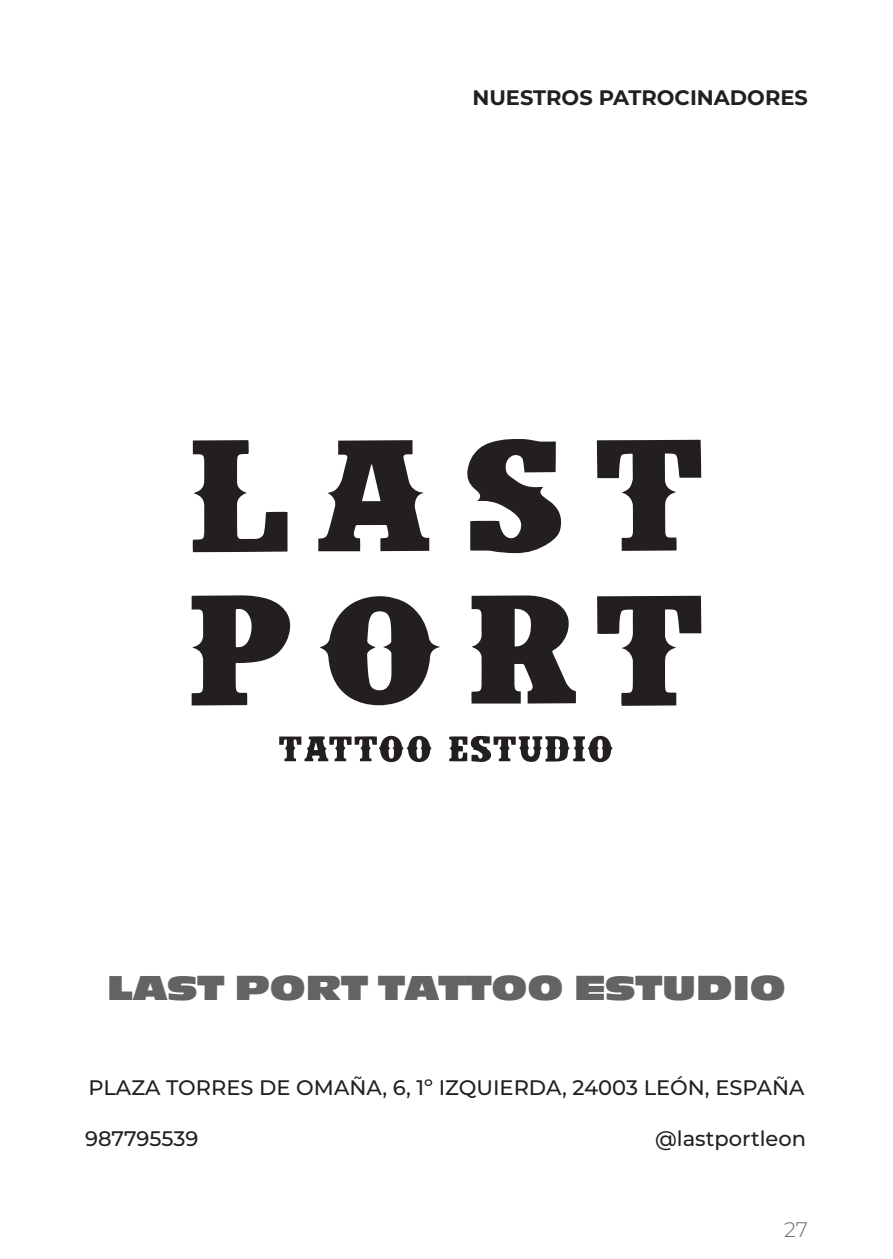
<style>
.page{position:relative;width:893px;height:1259px;background:#fff}
.page>*{position:absolute;margin:0;border:0;box-sizing:border-box;transform-origin:0 0}
.TITULO{font:36px "Antique Oli Nor D";color:#636366}
.TXT{font:500 21px "Montserrat";color:#231f20}
.t1{font:700 21px "Montserrat";color:#231f20}
.t2{font:300 21px "Montserrat";color:#6b6b6e}
</style>
<div class="page">
<svg style="left:471px;top:595px;width:105px;height:108px"></svg>
<svg style="left:318px;top:440px;width:111px;height:111px"></svg>
<svg style="left:320px;top:596px;width:120px;height:110px"></svg>
<svg style="left:467px;top:439px;width:95px;height:114px"></svg>
<svg style="left:192px;top:595px;width:99px;height:110px"></svg>
<svg style="left:597px;top:440px;width:104px;height:111px"></svg>
<svg style="left:597px;top:596px;width:104px;height:110px"></svg>
<svg style="left:193px;top:440px;width:94px;height:112px"></svg>
<svg style="left:279px;top:735px;width:153px;height:28px"></svg>
<svg style="left:449px;top:735px;width:164px;height:28px"></svg>
<p class="t1" style="left:472px;top:83px;width:337px">NUESTROS PATROCINADORES</p>
<p class="TITULO" style="left:107px;top:970px;width:680px">LAST PORT TATTOO ESTUDIO</p>
<p class="TXT" style="left:88px;top:1073px;width:717px">PLAZA TORRES DE OMAÑA, 6, 1º IZQUIERDA, 24003 LEÓN, ESPAÑA</p>
<p class="TXT" style="left:85px;top:1123px;width:115px">987795539</p>
<p class="TXT" style="left:655px;top:1123px;width:152px">@lastportleon</p>
<p class="t2" style="left:784px;top:1215px;width:25px">27</p>
</div>
